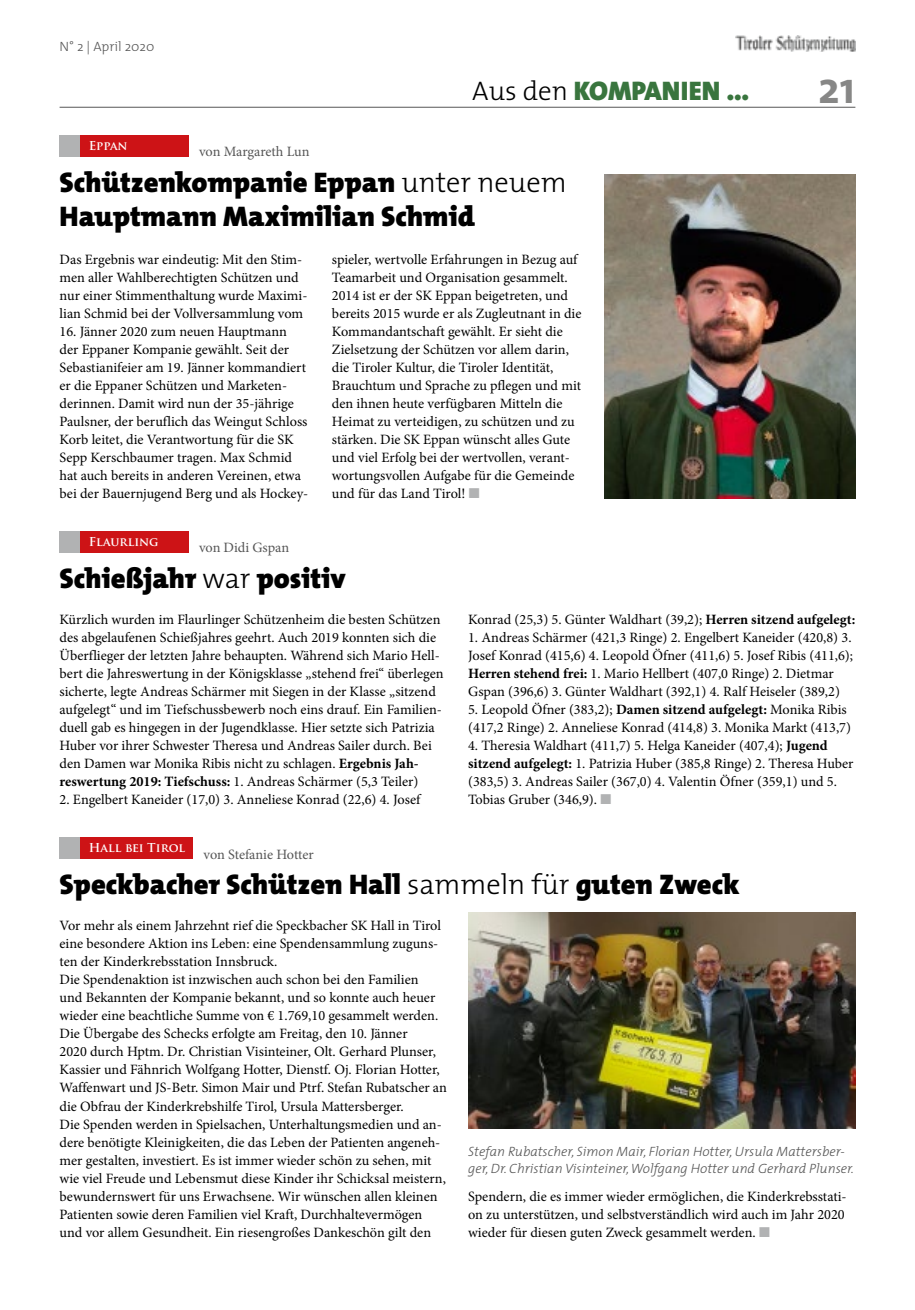
<style>
.page{position:relative;width:915px;height:1310px;background:#fff}
.page>*{position:absolute;margin:0;border:0;box-sizing:border-box;transform-origin:0 0}
.t1{font:700 45px "The Mix";color:#878786}
.t2{font:900 28.5px/34.2px "The Mix";color:#000}
.t3{font:900 27px "The Mix";color:#39753e}
.t4{font:14.25px/18px "Minion Pro";color:#000}
.t5{font:14.25px "Minion Pro";letter-spacing:-.01em;color:#565656}
.t6{font:italic 300 13.5px/16.2px "The Mix";color:#565656}
.t7{font:300 13.5px "The Mix";color:#565656}
.t8{font:700 12px "Trajan Pro";color:#fff}
.s1{font-weight:300;color:#000}
.s2{font-weight:300}
.s3{color:#b1b2b3}
.s4{font-weight:700}
</style>
<div class="page">
<hr style="left:60px;top:107px;width:795px;height:1px;background:#565656">
<img style="left:735px;top:36px;width:119px;height:16px">
<div style="left:60px;top:135px;width:21px;height:21px;background:#b1b2b3"></div>
<div style="left:80px;top:135px;width:108px;height:21px;background:#cd1316"></div>
<div style="left:60px;top:531px;width:21px;height:21px;background:#b1b2b3"></div>
<div style="left:80px;top:531px;width:108px;height:21px;background:#cd1316"></div>
<div style="left:60px;top:837px;width:21px;height:21px;background:#b1b2b3"></div>
<div style="left:80px;top:837px;width:113px;height:21px;background:#cd1316"></div>
<img style="left:604px;top:174px;width:251px;height:324px">
<img style="left:468px;top:912px;width:387px;height:216px">
<p class="t7" style="left:60px;top:35px;width:96px">N° 2 | April 2020</p>
<p class="t8" style="left:89px;top:138px;width:40px">Eppan</p>
<p class="t5" style="left:199px;top:142px;width:112px">von Margareth Lun</p>
<h3 class="t3" style="left:472px;top:68px;width:278px"><span class="s1">Aus den</span> KOMPANIEN …</h3>
<h1 class="t1" style="left:817px;top:50px;width:39px">21</h1>
<h2 class="t2" style="left:60px;top:165px;width:508px">Schützenkompanie Eppan <span class="s2">unter neuem<br></span>Hauptmann Maximilian Schmid</h2>
<p class="t4" style="left:60px;top:251px;width:249px">Das Ergebnis war eindeutig: Mit den Stim&shy;men aller Wahlberechtigten Schützen und nur einer Stimmenthaltung wurde Maximi&shy;lian Schmid bei der Vollversammlung vom</p>
<p class="t4" style="left:60px;top:323px;width:250px">16. Jänner 2020 zum neuen Hauptmann der Eppaner Kompanie gewählt. Seit der Sebastianifeier am 19. Jänner kommandiert er die Eppaner Schützen und Marketen&shy;derinnen. Damit wird nun der 35-jährige Paulsner, der beruflich das Weingut Schloss Korb leitet, die Verantwortung für die SK Sepp Kerschbaumer tragen. Max Schmid hat auch bereits in anderen Vereinen, etwa bei der Bauernjugend Berg und als Hockey-</p>
<p class="t4" style="left:332px;top:251px;width:251px">spieler, wertvolle Erfahrungen in Bezug auf Teamarbeit und Organisation gesammelt.<br>2014 ist er der SK Eppan beigetreten, und bereits 2015 wurde er als Zugleutnant in die Kommandantschaft gewählt. Er sieht die Zielsetzung der Schützen vor allem darin, die Tiroler Kultur, die Tiroler Identität, Brauchtum und Sprache zu pflegen und mit den ihnen heute verfügbaren Mitteln die Heimat zu verteidigen, zu schützen und zu stärken. Die SK Eppan wünscht alles Gute und viel Erfolg bei der wertvollen, verant&shy;wortungsvollen Aufgabe für die Gemeinde und für das Land Tirol! <span class="s3">■</span></p>
<p class="t8" style="left:89px;top:534px;width:71px">Flaurling</p>
<p class="t5" style="left:199px;top:538px;width:91px">von Didi Gspan</p>
<h2 class="t2" style="left:60px;top:561px;width:287px">Schießjahr <span class="s2">war</span> positiv</h2>
<p class="t4" style="left:60px;top:611px;width:385px">Kürzlich wurden im Flaurlinger Schützenheim die besten Schützen des abgelaufenen Schießjahres geehrt. Auch 2019 konnten sich die Überflieger der letzten Jahre behaupten. Während sich Mario Hell&shy;bert die Jahreswertung in der Königsklasse „stehend frei“ überlegen sicherte, legte Andreas Schärmer mit Siegen in der Klasse „sitzend aufgelegt“ und im Tiefschussbewerb noch eins drauf. Ein Familien&shy;duell gab es hingegen in der Jugendklasse. Hier setzte sich Patrizia Huber vor ihrer Schwester Theresa und Andreas Sailer durch. Bei den Damen war Monika Ribis nicht zu schlagen. <span class="s4">Ergebnis Jah&shy;reswertung 2019: Tiefschuss:</span> 1. Andreas Schärmer (5,3 Teiler)</p>
<p class="t4" style="left:60px;top:791px;width:362px">2. Engelbert Kaneider (17,0) 3. Anneliese Konrad (22,6) 4. Josef</p>
<p class="t8" style="left:89px;top:840px;width:98px">Hall bei Tirol</p>
<p class="t5" style="left:203px;top:844px;width:112px">von Stefanie Hotter</p>
<p class="t4" style="left:468px;top:611px;width:388px">Konrad (25,3) 5. Günter Waldhart (39,2); <span class="s4">Herren sitzend aufgelegt:</span></p>
<p class="t4" style="left:468px;top:629px;width:386px">1. Andreas Schärmer (421,3 Ringe) 2. Engelbert Kaneider (420,8) 3.<br>Josef Konrad (415,6) 4. Leopold Öfner (411,6) 5. Josef Ribis (411,6); <span class="s4">Herren stehend frei:</span> 1. Mario Hellbert (407,0 Ringe) 2. Dietmar Gspan (396,6) 3. Günter Waldhart (392,1) 4. Ralf Heiseler (389,2)</p>
<p class="t4" style="left:468px;top:701px;width:384px">5. Leopold Öfner (383,2); <span class="s4">Damen sitzend aufgelegt:</span> Monika Ribis (417,2 Ringe) 2. Anneliese Konrad (414,8) 3. Monika Markt (413,7)</p>
<p class="t4" style="left:468px;top:737px;width:387px">4. Theresia Waldhart (411,7) 5. Helga Kaneider (407,4); <span class="s4">Jugend sitzend aufgelegt:</span> 1. Patrizia Huber (385,8 Ringe) 2. Theresa Huber (383,5) 3. Andreas Sailer (367,0) 4. Valentin Öfner (359,1) und 5.<br>Tobias Gruber (346,9). <span class="s3">■</span></p>
<h2 class="t2" style="left:60px;top:867px;width:681px">Speckbacher Schützen Hall <span class="s2">sammeln für</span> guten Zweck</h2>
<p class="t4" style="left:60px;top:917px;width:388px">Vor mehr als einem Jahrzehnt rief die Speckbacher SK Hall in Tirol eine besondere Aktion ins Leben: eine Spendensammlung zuguns&shy;ten der Kinderkrebsstation Innsbruck.<br>Die Spendenaktion ist inzwischen auch schon bei den Familien<br>und Bekannten der Kompanie bekannt, und so konnte auch heuer wieder eine beachtliche Summe von € 1.769,10 gesammelt werden.<br>Die Übergabe des Schecks erfolgte am Freitag, den 10. Jänner<br>2020 durch Hptm. Dr. Christian Visinteiner, Olt. Gerhard Plunser, Kassier und Fähnrich Wolfgang Hotter, Dienstf. Oj. Florian Hotter, Waffenwart und JS-Betr. Simon Mair und Ptrf. Stefan Rubatscher an die Obfrau der Kinderkrebshilfe Tirol, Ursula Mattersberger.<br>Die Spenden werden in Spielsachen, Unterhaltungsmedien und an&shy;dere benötigte Kleinigkeiten, die das Leben der Patienten angeneh&shy;mer gestalten, investiert. Es ist immer wieder schön zu sehen, mit wie viel Freude und Lebensmut diese Kinder ihr Schicksal meistern, bewundernswert für uns Erwachsene. Wir wünschen allen kleinen Patienten sowie deren Familien viel Kraft, Durchhaltevermögen und vor allem Gesundheit. Ein riesengroßes Dankeschön gilt den</p>
<p class="t6" style="left:468px;top:1143px;width:387px">Stefan Rubatscher, Simon Mair, Florian Hotter, Ursula Mattersber&shy;ger, Dr. Christian Visinteiner, Wolfgang Hotter und Gerhard Plunser.</p>
<p class="t4" style="left:468px;top:1187px;width:380px">Spendern, die es immer wieder ermöglichen, die Kinderkrebsstati&shy;on zu unterstützen, und selbstverständlich wird auch im Jahr 2020 wieder für diesen guten Zweck gesammelt werden. <span class="s3">■</span></p>
</div>
